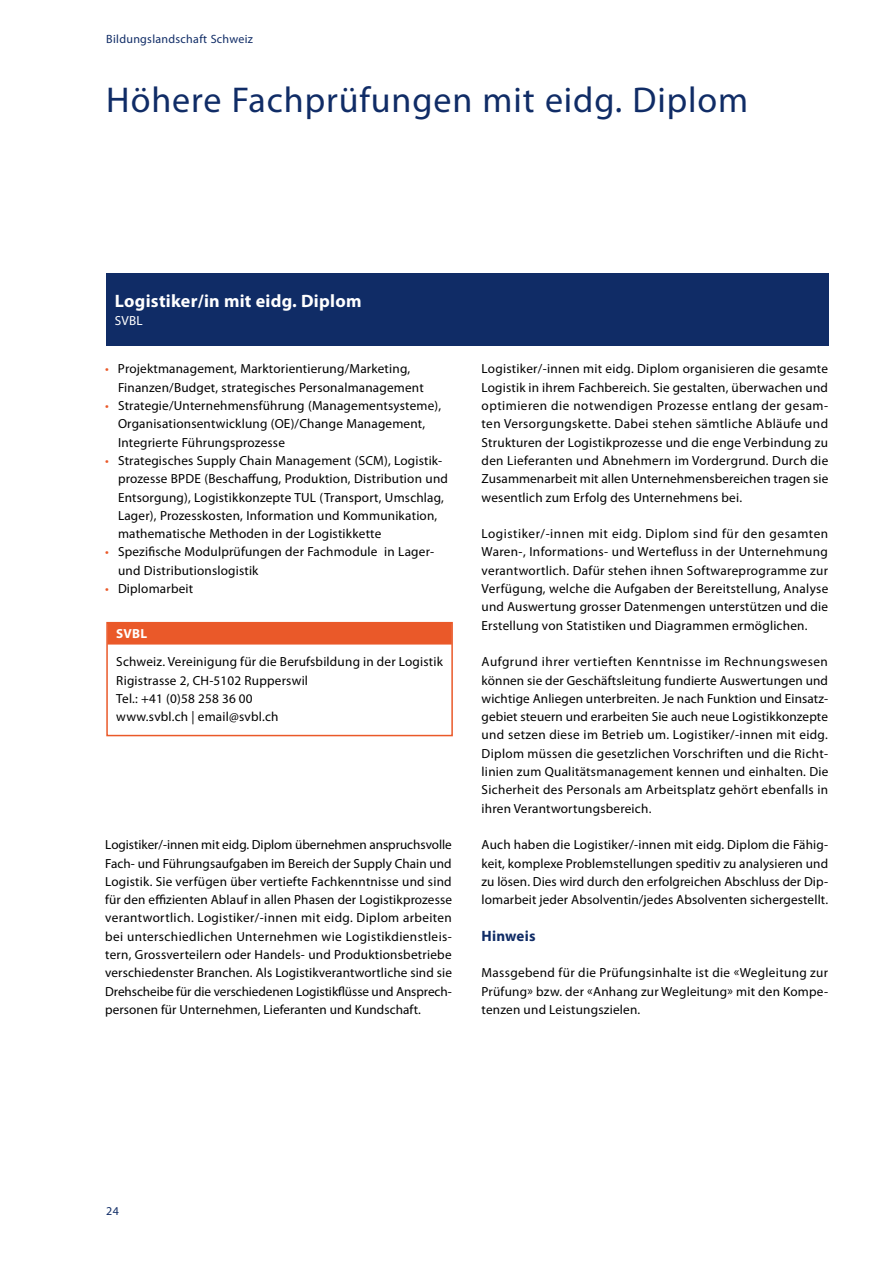
<style>
.page{position:relative;width:893px;height:1263px;background:#fff}
.page>*{position:absolute;margin:0;border:0;box-sizing:border-box;transform-origin:0 0}
.t1{font:36px "Myriad Pro";letter-spacing:.025em;color:#102c66}
.t2{font:700 18px "Myriad Pro";letter-spacing:.015em;color:#fff}
.t3{font:700 15px "Myriad Pro";letter-spacing:.015em;color:#102c66}
.t4{font:13.2px/18.3px "Myriad Pro";letter-spacing:.015em;color:#000;text-align:justify}
.t5{font:13.2px "Myriad Pro";color:#fff}
.t6{font:700 13.2px "Myriad Pro";color:#fff}
.t7{font:12px "Myriad Pro";letter-spacing:.025em;color:#102c66}
.s1{color:#ea5929}
</style>
<div class="page">
<div style="left:106px;top:273px;width:723px;height:72px;background:#102c66"></div>
<div style="left:107px;top:622px;width:345px;height:22px;background:#ea5929"></div>
<div style="left:106px;top:622px;width:347px;height:114px;border:2px solid #ea5929"></div>
<p class="t7" style="left:106px;top:32px;width:148px">Bildungslandschaft Schweiz</p>
<h1 class="t1" style="left:106px;top:78px;width:643px">Höhere Fachprüfungen mit eidg. Diplom</h1>
<h2 class="t2" style="left:115px;top:289px;width:248px">Logistiker/in mit eidg. Diplom</h2>
<p class="t5" style="left:115px;top:312px;width:29px">SVBL</p>
<p class="t4" style="left:118px;top:360px;width:307px;text-indent:-13px"><span class="s1">•</span> Projektmanagement, Marktorientierung/Marketing,<br>Finanzen/Budget, strategisches Personalmanagement</p>
<p class="t4" style="left:118px;top:396px;width:325px;text-align:left;text-indent:-13px"><span class="s1">•</span> Strategie/Unternehmensführung (Managementsysteme),<br>Organisationsentwicklung (OE)/Change Management,<br>Integrierte Führungsprozesse</p>
<p class="t4" style="left:118px;top:451px;width:331px;text-align:left;text-indent:-13px"><span class="s1">•</span> Strategisches Supply Chain Management (SCM), Logistik&shy;prozesse BPDE (Beschaffung, Produktion, Distribution und Entsorgung), Logistikkonzepte TUL (Transport, Umschlag, Lager), Prozesskosten, Information und Kommunikation, mathematische Methoden in der Logistikkette</p>
<p class="t4" style="left:118px;top:543px;width:318px;text-indent:-13px"><span class="s1">•</span> Spezifische Modulprüfungen der Fachmodule in Lager&shy;und Distributionslogistik</p>
<p class="t4" style="left:105px;top:579px;width:90px"><span class="s1">•</span> Diplomarbeit</p>
<p class="t6" style="left:116px;top:625px;width:32px">SVBL</p>
<p class="t4" style="left:116px;top:652px;width:328px;text-align:left">Schweiz. Vereinigung für die Berufsbildung in der Logistik Rigistrasse 2, CH-5102 Rupperswil<br>Tel.: +41 (0)58 258 36 00<br>www.svbl.ch | email@svbl.ch</p>
<p class="t4" style="left:105px;top:835px;width:348px">Logistiker/-innen mit eidg. Diplom übernehmen anspruchsvolle Fach- und Führungsaufgaben im Bereich der Supply Chain und Logistik. Sie verfügen über vertiefte Fachkenntnisse und sind für den effizienten Ablauf in allen Phasen der Logistikprozesse verantwortlich. Logistiker/-innen mit eidg. Diplom arbeiten bei unterschiedlichen Unternehmen wie Logistikdienstleis&shy;tern, Grossverteilern oder Handels- und Produktionsbetriebe verschiedenster Branchen. Als Logistikverantwortliche sind sie Drehscheibe für die verschiedenen Logistikflüsse und Ansprech&shy;personen für Unternehmen, Lieferanten und Kundschaft.</p>
<p class="t4" style="left:482px;top:360px;width:348px">Logistiker/-innen mit eidg. Diplom organisieren die gesamte Logistik in ihrem Fachbereich. Sie gestalten, überwachen und optimieren die notwendigen Prozesse entlang der gesam&shy;ten Versorgungskette. Dabei stehen sämtliche Abläufe und Strukturen der Logistikprozesse und die enge Verbindung zu den Lieferanten und Abnehmern im Vordergrund. Durch die Zusammenarbeit mit allen Unternehmensbereichen tragen sie wesentlich zum Erfolg des Unternehmens bei.</p>
<p class="t4" style="left:482px;top:524px;width:348px">Logistiker/-innen mit eidg. Diplom sind für den gesamten Waren-, Informations- und Wertefluss in der Unternehmung verantwortlich. Dafür stehen ihnen Softwareprogramme zur Verfügung, welche die Aufgaben der Bereitstellung, Analyse und Auswertung grosser Datenmengen unterstützen und die Erstellung von Statistiken und Diagrammen ermöglichen.</p>
<p class="t4" style="left:482px;top:652px;width:348px">Aufgrund ihrer vertieften Kenntnisse im Rechnungswesen können sie der Geschäftsleitung fundierte Auswertungen und wichtige Anliegen unterbreiten. Je nach Funktion und Einsatz&shy;gebiet steuern und erarbeiten Sie auch neue Logistikkonzepte und setzen diese im Betrieb um. Logistiker/-innen mit eidg.<br>Diplom müssen die gesetzlichen Vorschriften und die Richt&shy;linien zum Qualitätsmanagement kennen und einhalten. Die Sicherheit des Personals am Arbeitsplatz gehört ebenfalls in ihren Verantwortungsbereich.</p>
<p class="t4" style="left:482px;top:835px;width:348px">Auch haben die Logistiker/-innen mit eidg. Diplom die Fähig&shy;keit, komplexe Problemstellungen speditiv zu analysieren und zu lösen. Dies wird durch den erfolgreichen Abschluss der Dip&shy;lomarbeit jeder Absolventin/jedes Absolventen sichergestellt.</p>
<p class="t3" style="left:482px;top:926px;width:56px">Hinweis</p>
<p class="t4" style="left:482px;top:964px;width:348px">Massgebend für die Prüfungsinhalte ist die «Wegleitung zur Prüfung» bzw. der «Anhang zur Wegleitung» mit den Kompe&shy;tenzen und Leistungszielen.</p>
<p class="t7" style="left:106px;top:1204px;width:14px">24</p>
</div>
